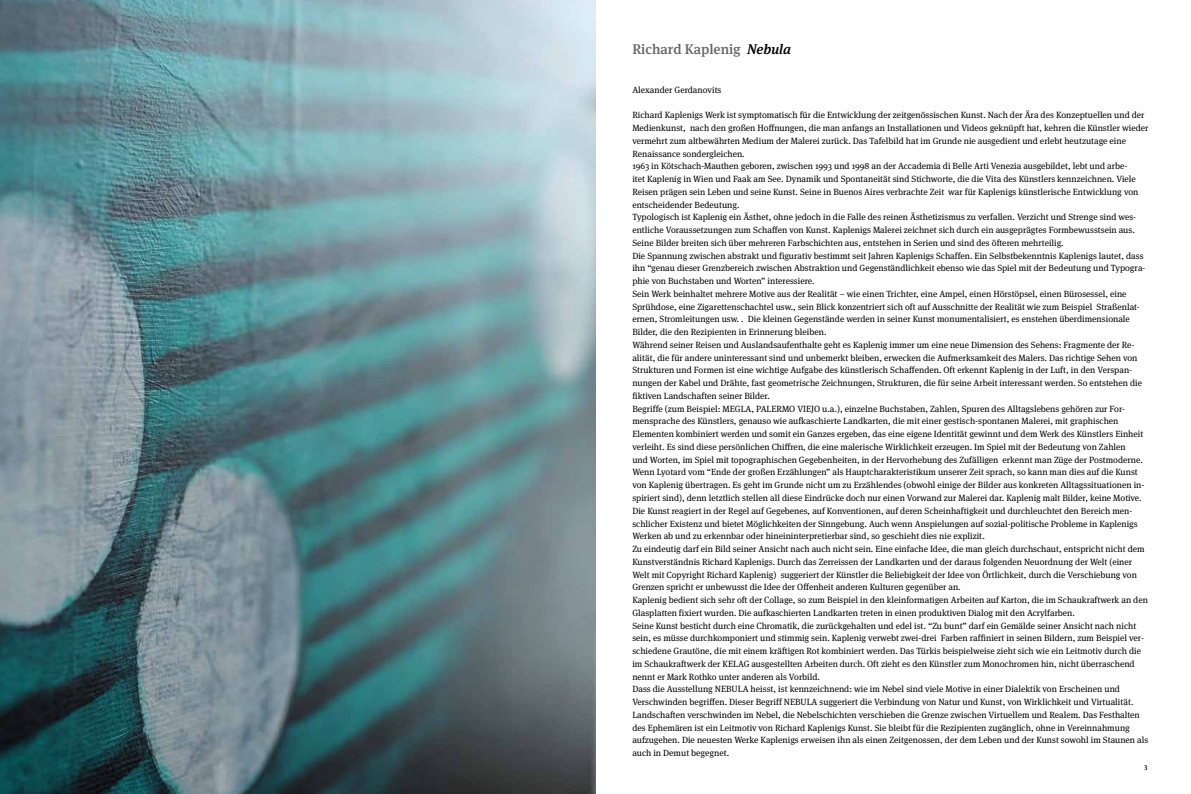
<style>
.page{position:relative;width:1191px;height:794px;background:#fff}
.page>*{position:absolute;margin:0;border:0;box-sizing:border-box;transform-origin:0 0}
.t1{font:500 14px "Meta Serif Pro";color:#68676c}
.t2{font:9px/12.8px "Meta Serif Pro";color:#000}
.t3{font:500 7px "Meta Serif Pro";color:#000}
.s1{font-style:italic;color:#000}
</style>
<div class="page">
<img style="left:0;top:0;width:595px;height:794px">
<h1 class="t1" style="left:632px;top:39px;width:160px">Richard Kaplenig <span class="s1">Nebula</span></h1>
<p class="t2" style="left:632px;top:83px;width:91px">Alexander Gerdanovits</p>
<p class="t2" style="left:632px;top:108px;width:517px">Richard Kaplenigs Werk ist symptomatisch für die Entwicklung der zeitgenössischen Kunst. Nach der Ära des Konzeptuellen und der Medienkunst, nach den großen Hoffnungen, die man anfangs an Installationen und Videos geknüpft hat, kehren die Künstler wieder vermehrt zum altbewährten Medium der Malerei zurück. Das Tafelbild hat im Grunde nie ausgedient und erlebt heutzutage eine Renaissance sondergleichen.<br>1963 in Kötschach-Mauthen geboren, zwischen 1993 und 1998 an der Accademia di Belle Arti Venezia ausgebildet, lebt und arbe-<br>itet Kaplenig in Wien und Faak am See. Dynamik und Spontaneität sind Stichworte, die die Vita des Künstlers kennzeichnen. Viele Reisen prägen sein Leben und seine Kunst. Seine in Buenos Aires verbrachte Zeit war für Kaplenigs künstlerische Entwicklung von entscheidender Bedeutung.<br>Typologisch ist Kaplenig ein Ästhet, ohne jedoch in die Falle des reinen Ästhetizismus zu verfallen. Verzicht und Strenge sind wes&shy;entliche Voraussetzungen zum Schaffen von Kunst. Kaplenigs Malerei zeichnet sich durch ein ausgeprägtes Formbewusstsein aus.<br>Seine Bilder breiten sich über mehreren Farbschichten aus, entstehen in Serien und sind des öfteren mehrteilig.<br>Die Spannung zwischen abstrakt und figurativ bestimmt seit Jahren Kaplenigs Schaffen. Ein Selbstbekenntnis Kaplenigs lautet, dass ihn “genau dieser Grenzbereich zwischen Abstraktion und Gegenständlichkeit ebenso wie das Spiel mit der Bedeutung und Typogra&shy;phie von Buchstaben und Worten” interessiere.<br>Sein Werk beinhaltet mehrere Motive aus der Realität – wie einen Trichter, eine Ampel, einen Hörstöpsel, einen Bürosessel, eine Sprühdose, eine Zigarettenschachtel usw., sein Blick konzentriert sich oft auf Ausschnitte der Realität wie zum Beispiel Straßenlat&shy;ernen, Stromleitungen usw. . Die kleinen Gegenstände werden in seiner Kunst monumentalisiert, es enstehen überdimensionale Bilder, die den Rezipienten in Erinnerung bleiben.<br>Während seiner Reisen und Auslandsaufenthalte geht es Kaplenig immer um eine neue Dimension des Sehens: Fragmente der Re&shy;alität, die für andere uninteressant sind und unbemerkt bleiben, erwecken die Aufmerksamkeit des Malers. Das richtige Sehen von Strukturen und Formen ist eine wichtige Aufgabe des künstlerisch Schaffenden. Oft erkennt Kaplenig in der Luft, in den Verspan&shy;nungen der Kabel und Drähte, fast geometrische Zeichnungen, Strukturen, die für seine Arbeit interessant werden. So entstehen die fiktiven Landschaften seiner Bilder.<br>Begriffe (zum Beispiel: MEGLA, PALERMO VIEJO u.a.), einzelne Buchstaben, Zahlen, Spuren des Alltagslebens gehören zur For&shy;mensprache des Künstlers, genauso wie aufkaschierte Landkarten, die mit einer gestisch-spontanen Malerei, mit graphischen Elementen kombiniert werden und somit ein Ganzes ergeben, das eine eigene Identität gewinnt und dem Werk des Künstlers Einheit verleiht. Es sind diese persönlichen Chiffren, die eine malerische Wirklichkeit erzeugen. Im Spiel mit der Bedeutung von Zahlen<br>und Worten, im Spiel mit topographischen Gegebenheiten, in der Hervorhebung des Zufälligen erkennt man Züge der Postmoderne.<br>Wenn Lyotard vom “Ende der großen Erzählungen” als Hauptcharakteristikum unserer Zeit sprach, so kann man dies auf die Kunst von Kaplenig übertragen. Es geht im Grunde nicht um zu Erzählendes (obwohl einige der Bilder aus konkreten Alltagssituationen in&shy;spiriert sind), denn letztlich stellen all diese Eindrücke doch nur einen Vorwand zur Malerei dar. Kaplenig malt Bilder, keine Motive.<br>Die Kunst reagiert in der Regel auf Gegebenes, auf Konventionen, auf deren Scheinhaftigkeit und durchleuchtet den Bereich men&shy;schlicher Existenz und bietet Möglichkeiten der Sinngebung. Auch wenn Anspielungen auf sozial-politische Probleme in Kaplenigs Werken ab und zu erkennbar oder hineininterpretierbar sind, so geschieht dies nie explizit.<br>Zu eindeutig darf ein Bild seiner Ansicht nach auch nicht sein. Eine einfache Idee, die man gleich durchschaut, entspricht nicht dem Kunstverständnis Richard Kaplenigs. Durch das Zerreissen der Landkarten und der daraus folgenden Neuordnung der Welt (einer Welt mit Copyright Richard Kaplenig) suggeriert der Künstler die Beliebigkeit der Idee von Örtlichkeit, durch die Verschiebung von Grenzen spricht er unbewusst die Idee der Offenheit anderen Kulturen gegenüber an.<br>Kaplenig bedient sich sehr oft der Collage, so zum Beispiel in den kleinformatigen Arbeiten auf Karton, die im Schaukraftwerk an den Glasplatten fixiert wurden. Die aufkaschierten Landkarten treten in einen produktiven Dialog mit den Acrylfarben.<br>Seine Kunst besticht durch eine Chromatik, die zurückgehalten und edel ist. “Zu bunt” darf ein Gemälde seiner Ansicht nach nicht sein, es müsse durchkomponiert und stimmig sein. Kaplenig verwebt zwei-drei Farben raffiniert in seinen Bildern, zum Beispiel ver&shy;schiedene Grautöne, die mit einem kräftigen Rot kombiniert werden. Das Türkis beispielweise zieht sich wie ein Leitmotiv durch die im Schaukraftwerk der KELAG ausgestellten Arbeiten durch. Oft zieht es den Künstler zum Monochromen hin, nicht überraschend nennt er Mark Rothko unter anderen als Vorbild.<br>Dass die Ausstellung NEBULA heisst, ist kennzeichnend: wie im Nebel sind viele Motive in einer Dialektik von Erscheinen und Verschwinden begriffen. Dieser Begriff NEBULA suggeriert die Verbindung von Natur und Kunst, von Wirklichkeit und Virtualität.<br>Landschaften verschwinden im Nebel, die Nebelschichten verschieben die Grenze zwischen Virtuellem und Realem. Das Festhalten des Ephemären ist ein Leitmotiv von Richard Kaplenigs Kunst. Sie bleibt für die Rezipienten zugänglich, ohne in Vereinnahmung aufzugehen. Die neuesten Werke Kaplenigs erweisen ihn als einen Zeitgenossen, der dem Leben und der Kunst sowohl im Staunen als auch in Demut begegnet.</p>
<p class="t3" style="left:1144px;top:761px;width:5px">3</p>
</div>
